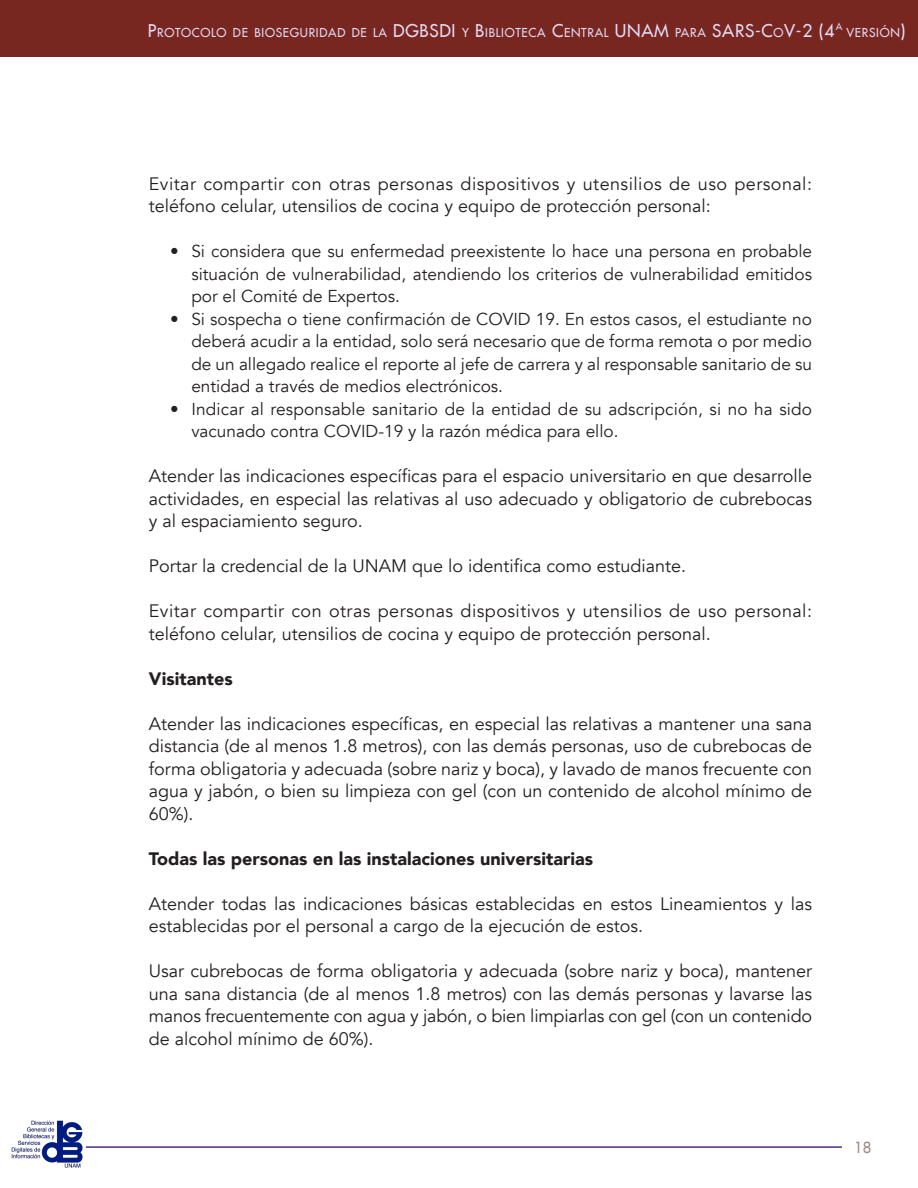
<style>
.page{position:relative;width:918px;height:1188px;background:#fff}
.page>*{position:absolute;margin:0;border:0;box-sizing:border-box;transform-origin:0 0}
.Cuerpo_de_texto{font:18px/22.5px "Avenir";color:#231f20;text-align:justify}
.Cuerpo_de_texto-2{font:18px/22.5px "Avenir";letter-spacing:.025em;color:#231f20}
.Cuerpo_de_texto-3{font:900 18px "Avenir";color:#231f20}
.t1{font:17.25px/22.5px "Avenir";color:#231f20;text-align:justify}
.t2{font:17.25px "Futura LT";color:#e3d7f2}
.t3{font:15px "Futura LT";color:#9c8b88}
.t4{font:12.15px "Futura LT";letter-spacing:.055em;color:#e3d7f2}
.t5{font:9.45px "Futura LT";color:#e3d7f2}
.s1{font-size:17.25px}
.s2{font-size:12.15px}
</style>
<div class="page">
<hr style="left:86px;top:1146px;width:756px;height:2px;background:#492d80">
<img style="left:11px;top:1120px;width:72px;height:48px">
<div style="left:0;top:0;width:918px;height:56px;background:#782720"></div>
<p class="t5" style="left:836px;top:21px;width:8px">A</p>
<p class="t4" style="left:148px;top:25px;width:257px"><span class="s1">P</span>ROTOCOLO DE BIOSEGURIDAD DE LA <span class="s1">DGBSDI</span></p>
<p class="t4" style="left:462px;top:25px;width:167px">Y <span class="s1">B</span>IBLIOTECA <span class="s1">C</span>ENTRAL <span class="s1">UNA</span></p>
<p class="t2" style="left:654px;top:20px;width:70px">M <span class="s2">PARA</span> SARS</p>
<p class="t2" style="left:755px;top:20px;width:152px">-C<span class="s2">O</span>V-2 (4 <span class="s2">VERSIÓN</span>)</p>
<p class="Cuerpo_de_texto-2" style="left:149px;top:173px;width:665px">Evitar compartir con otras personas dispositivos y utensilios de uso personal: teléfono celular, utensilios de cocina y equipo de protección personal:</p>
<p class="t1" style="left:191px;top:240px;width:622px;text-indent:-21px">• Si considera que su enfermedad preexistente lo hace una persona en probable situación de vulnerabilidad, atendiendo los criterios de vulnerabilidad emitidos por el Comité de Expertos.</p>
<p class="t1" style="left:191px;top:308px;width:622px;text-indent:-21px">• Si sospecha o tiene confirmación de COVID 19. En estos casos, el estudiante no deberá acudir a la entidad, solo será necesario que de forma remota o por medio de un allegado realice el reporte al jefe de carrera y al responsable sanitario de su entidad a través de medios electrónicos.</p>
<p class="t1" style="left:191px;top:398px;width:622px;text-indent:-21px">• Indicar al responsable sanitario de la entidad de su adscripción, si no ha sido vacunado contra COVID-19 y la razón médica para ello.</p>
<p class="Cuerpo_de_texto" style="left:149px;top:465px;width:665px">Atender las indicaciones específicas para el espacio universitario en que desarrolle actividades, en especial las relativas al uso adecuado y obligatorio de cubrebocas y al espaciamiento seguro.</p>
<p class="Cuerpo_de_texto" style="left:149px;top:555px;width:539px">Portar la credencial de la UNAM que lo identifica como estudiante.</p>
<p class="Cuerpo_de_texto-2" style="left:149px;top:600px;width:665px">Evitar compartir con otras personas dispositivos y utensilios de uso personal: teléfono celular, utensilios de cocina y equipo de protección personal.</p>
<p class="Cuerpo_de_texto-3" style="left:149px;top:663px;width:85px">Visitantes</p>
<p class="Cuerpo_de_texto" style="left:149px;top:713px;width:665px">Atender las indicaciones específicas, en especial las relativas a mantener una sana distancia (de al menos 1.8 metros), con las demás personas, uso de cubrebocas de forma obligatoria y adecuada (sobre nariz y boca), y lavado de manos frecuente con agua y jabón, o bien su limpieza con gel (con un contenido de alcohol mínimo de 60%).</p>
<p class="Cuerpo_de_texto-3" style="left:149px;top:843px;width:446px">Todas las personas en las instalaciones universitarias</p>
<p class="Cuerpo_de_texto" style="left:149px;top:893px;width:665px">Atender todas las indicaciones básicas establecidas en estos Lineamientos y las establecidas por el personal a cargo de la ejecución de estos.</p>
<p class="Cuerpo_de_texto" style="left:149px;top:960px;width:665px">Usar cubrebocas de forma obligatoria y adecuada (sobre nariz y boca), mantener una sana distancia (de al menos 1.8 metros) con las demás personas y lavarse las manos frecuentemente con agua y jabón, o bien limpiarlas con gel (con un contenido de alcohol mínimo de 60%).</p>
<p class="t3" style="left:854px;top:1138px;width:19px">18</p>
</div>
